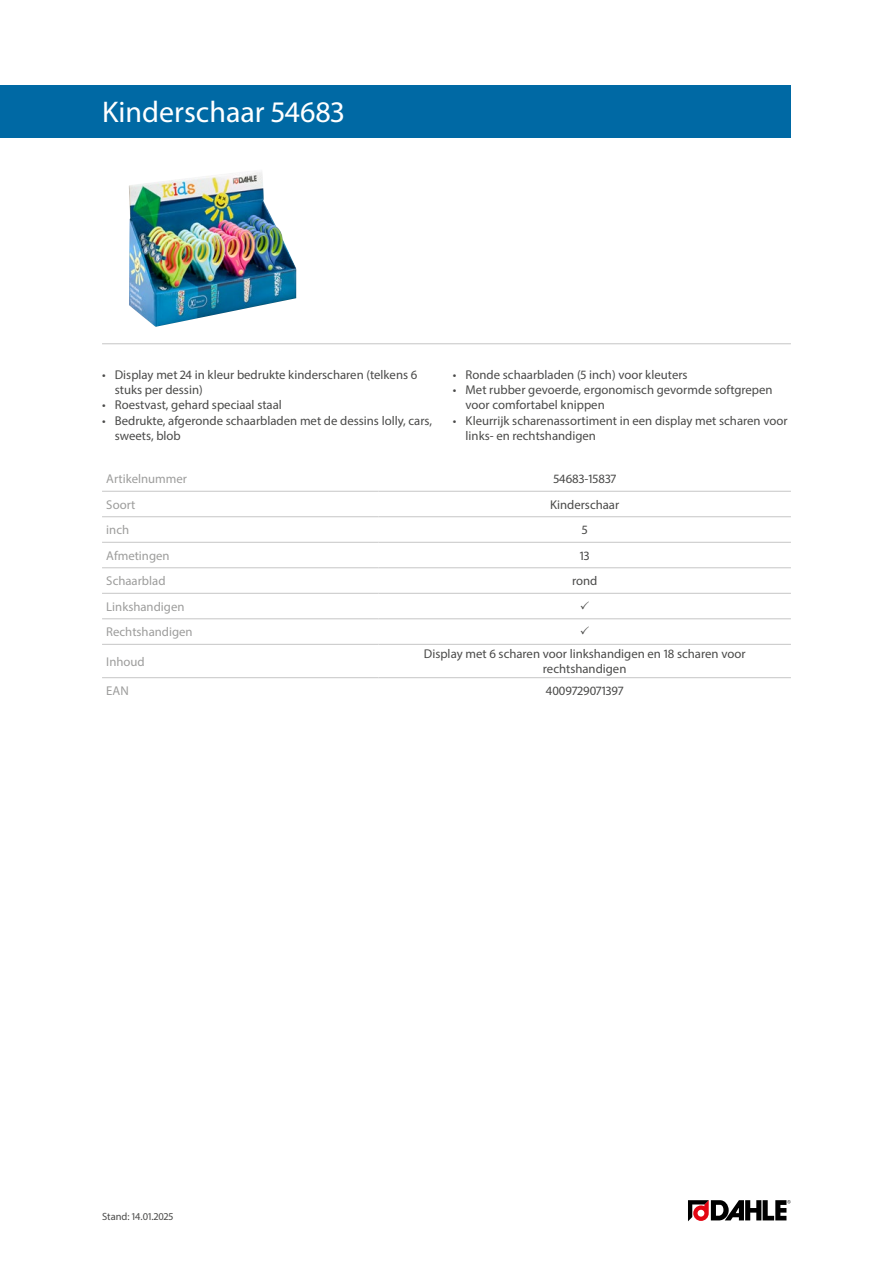
<style>
.page{position:relative;width:893px;height:1263px;background:#fff}
.page>*{position:absolute;margin:0;border:0;box-sizing:border-box;transform-origin:0 0}
.Produktname{font:30px "Myriad Pro";color:#fff}
.Produkttabelle_Zentr{font:12.75px/15.3px "Myriad Pro";color:#4a4a49}
.Produkttabelle_Links{font:12.75px "Myriad Pro";color:#9d9d9c}
.t1{font:10.5px "Myriad Pro";color:#4a4a49}
</style>
<div class="page">
<img style="left:129px;top:172px;width:167px;height:155px">
<hr style="left:102px;top:343px;width:689px;height:1px;background:#c6c6c6">
<svg style="left:688px;top:1200px;width:103px;height:21px"></svg>
<div style="left:0;top:85px;width:791px;height:53px;background:#0069a4"></div>
<hr style="left:102px;top:491px;width:276px;height:1px;background:#c6c6c6">
<hr style="left:378px;top:491px;width:413px;height:1px;background:#c6c6c6">
<hr style="left:102px;top:516px;width:276px;height:1px;background:#c6c6c6">
<hr style="left:378px;top:516px;width:413px;height:1px;background:#c6c6c6">
<hr style="left:102px;top:542px;width:276px;height:1px;background:#c6c6c6">
<hr style="left:378px;top:542px;width:413px;height:1px;background:#c6c6c6">
<hr style="left:102px;top:567px;width:276px;height:1px;background:#c6c6c6">
<hr style="left:378px;top:567px;width:413px;height:1px;background:#c6c6c6">
<hr style="left:102px;top:593px;width:276px;height:1px;background:#c6c6c6">
<hr style="left:378px;top:593px;width:413px;height:1px;background:#c6c6c6">
<hr style="left:102px;top:618px;width:276px;height:1px;background:#c6c6c6">
<hr style="left:378px;top:618px;width:413px;height:1px;background:#c6c6c6">
<hr style="left:102px;top:644px;width:276px;height:1px;background:#c6c6c6">
<hr style="left:378px;top:644px;width:413px;height:1px;background:#c6c6c6">
<hr style="left:102px;top:677px;width:276px;height:1px;background:#c6c6c6">
<hr style="left:378px;top:677px;width:413px;height:1px;background:#c6c6c6">
<p class="Produktname" style="left:102px;top:94px;width:244px">Kinderschaar 54683</p>
<p class="Produkttabelle_Zentr" style="left:115px;top:367px;width:304px;text-indent:-13px">• Display met 24 in kleur bedrukte kinderscharen (telkens 6 stuks per dessin)</p>
<p class="Produkttabelle_Zentr" style="left:102px;top:397px;width:181px">• Roestvast, gehard speciaal staal</p>
<p class="Produkttabelle_Zentr" style="left:115px;top:413px;width:319px;text-indent:-13px">• Bedrukte, afgeronde schaarbladen met de dessins lolly, cars, sweets, blob</p>
<p class="Produkttabelle_Zentr" style="left:453px;top:367px;width:236px">• Ronde schaarbladen (5 inch) voor kleuters</p>
<p class="Produkttabelle_Zentr" style="left:466px;top:382px;width:309px;text-indent:-13px">• Met rubber gevoerde, ergonomisch gevormde softgrepen voor comfortabel knippen</p>
<p class="Produkttabelle_Zentr" style="left:466px;top:413px;width:323px;text-indent:-13px">• Kleurrijk scharenassortiment in een display met scharen voor links- en rechtshandigen</p>
<p class="Produkttabelle_Links" style="left:106px;top:471px;width:82px">Artikelnummer</p>
<p class="Produkttabelle_Zentr" style="left:553px;top:471px;width:64px">54683-15837</p>
<p class="Produkttabelle_Links" style="left:106px;top:497px;width:31px">Soort</p>
<p class="Produkttabelle_Zentr" style="left:550px;top:497px;width:71px">Kinderschaar</p>
<p class="Produkttabelle_Links" style="left:106px;top:522px;width:24px">inch</p>
<p class="Produkttabelle_Zentr" style="left:582px;top:522px;width:7px">5</p>
<p class="Produkttabelle_Links" style="left:106px;top:548px;width:65px">Afmetingen</p>
<p class="Produkttabelle_Zentr" style="left:580px;top:548px;width:11px">13</p>
<p class="Produkttabelle_Links" style="left:106px;top:573px;width:61px">Schaarblad</p>
<p class="Produkttabelle_Zentr" style="left:572px;top:573px;width:27px">rond</p>
<p class="Produkttabelle_Links" style="left:106px;top:599px;width:80px">Linkshandigen</p>
<p class="Produkttabelle_Links" style="left:106px;top:624px;width:88px">Rechtshandigen</p>
<p class="Produkttabelle_Links" style="left:106px;top:654px;width:40px">Inhoud</p>
<p class="Produkttabelle_Zentr" style="left:424px;top:646px;width:323px;text-align:center">Display met 6 scharen voor linkshandigen en 18 scharen voor rechtshandigen</p>
<p class="Produkttabelle_Links" style="left:106px;top:683px;width:24px">EAN</p>
<p class="Produkttabelle_Zentr" style="left:546px;top:683px;width:79px">4009729071397</p>
<p class="t1" style="left:102px;top:1210px;width:73px">Stand: 14.01.2025</p>
</div>
